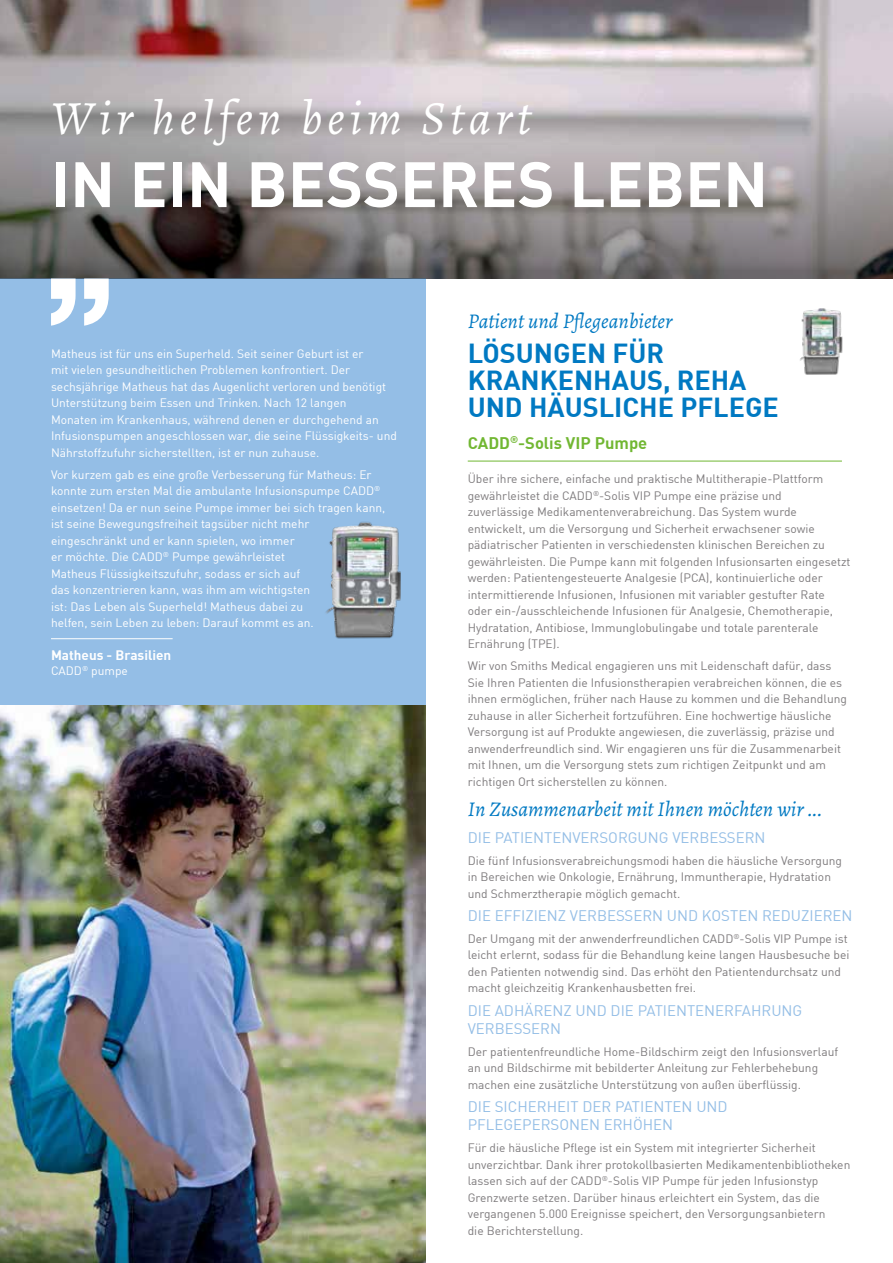
<style>
.page{position:relative;width:893px;height:1263px;background:#fff}
.page>*{position:absolute;margin:0;border:0;box-sizing:border-box;transform-origin:0 0}
.t1{font:700 63px "DIN";color:#fff}
.t2{font:italic 48px "Alegreya";letter-spacing:.1em;color:#fff}
.t3{font:700 27px/27px "DIN";color:#0079c2}
.t4{font:italic 21px "Alegreya";color:#0079c2}
.t5{font:700 16.5px "DIN";color:#71b732}
.t6{font:15px/18px "DIN";color:#94bee6}
.t7{font:700 13.5px "DIN";color:#fff}
.t8{font:12px/16.5px "DIN";color:#7e7b7d}
.t9{font:12px/16.5px "DIN";color:#fff}
</style>
<div class="page">
<img style="left:0;top:0;width:893px;height:52px">
<div style="left:0;top:279px;width:425px;height:427px;background:#94bee6"></div>
<img style="left:0;top:706px;width:425px;height:557px">
<svg style="left:0;top:52px;width:893px;height:227px;background:#9b9697"></svg>
<hr style="left:468px;top:461px;width:374px;height:1px;background:#71b732">
<img style="left:800px;top:308px;width:43px;height:67px">
<svg style="left:51px;top:279px;width:58px;height:47px"></svg>
<img style="left:325px;top:521px;width:76px;height:118px">
<hr style="left:51px;top:638px;width:122px;height:1px;background:#fff">
<h2 class="t2" style="left:51px;top:88px;width:481px">Wir helfen beim Start</h2>
<h1 class="t1" style="left:51px;top:143px;width:718px">IN EIN BESSERES LEBEN</h1>
<p class="t9" style="left:51px;top:345px;width:347px">Matheus ist für uns ein Superheld. Seit seiner Geburt ist er<br>mit vielen gesundheitlichen Problemen konfrontiert. Der sechsjährige Matheus hat das Augenlicht verloren und benötigt Unterstützung beim Essen und Trinken. Nach 12 langen<br>Monaten im Krankenhaus, während denen er durchgehend an Infusionspumpen angeschlossen war, die seine Flüssigkeits- und Nährstoffzufuhr sicherstellten, ist er nun zuhause.</p>
<p class="t9" style="left:51px;top:466px;width:336px">Vor kurzem gab es eine große Verbesserung für Matheus: Er konnte zum ersten Mal die ambulante Infusionspumpe CADD<sup>® </sup>einsetzen! Da er nun seine Pumpe immer bei sich tragen kann, ist seine Bewegungsfreiheit tagsüber nicht mehr eingeschränkt und er kann spielen, wo immer<br>er möchte. Die CADD<sup>®</sup> Pumpe gewährleistet<br>Matheus Flüssigkeitszufuhr, sodass er sich auf<br>das konzentrieren kann, was ihm am wichtigsten<br>ist: Das Leben als Superheld! Matheus dabei zu<br>helfen, sein Leben zu leben: Darauf kommt es an.</p>
<p class="t7" style="left:51px;top:647px;width:122px">Matheus - Brasilien</p>
<p class="t9" style="left:51px;top:662px;width:78px">CADD<sup>®</sup> pumpe</p>
<h3 class="t4" style="left:468px;top:308px;width:206px">Patient und Pflegeanbieter</h3>
<h3 class="t3" style="left:468px;top:339px;width:313px">LÖSUNGEN FÜR<br>KRANKENHAUS, REHA<br>UND HÄUSLICHE PFLEGE</h3>
<h3 class="t5" style="left:468px;top:432px;width:181px">CADD<sup>®</sup>-Solis VIP Pumpe</h3>
<p class="t8" style="left:468px;top:470px;width:384px">Über ihre sichere, einfache und praktische Multitherapie-Plattform gewährleistet die CADD<sup>®</sup>-Solis VIP Pumpe eine präzise und zuverlässige Medikamentenverabreichung. Das System wurde entwickelt, um die Versorgung und Sicherheit erwachsener sowie pädiatrischer Patienten in verschiedensten klinischen Bereichen zu gewährleisten. Die Pumpe kann mit folgenden Infusionsarten eingesetzt werden: Patientengesteuerte Analgesie (PCA), kontinuierliche oder intermittierende Infusionen, Infusionen mit variabler gestufter Rate oder ein-/ausschleichende Infusionen für Analgesie, Chemotherapie, Hydratation, Antibiose, Immunglobulingabe und totale parenterale Ernährung (TPE).</p>
<p class="t8" style="left:468px;top:657px;width:381px">Wir von Smiths Medical engagieren uns mit Leidenschaft dafür, dass Sie Ihren Patienten die Infusionstherapien verabreichen können, die es ihnen ermöglichen, früher nach Hause zu kommen und die Behandlung zuhause in aller Sicherheit fortzuführen. Eine hochwertige häusliche Versorgung ist auf Produkte angewiesen, die zuverlässig, präzise und anwenderfreundlich sind. Wir engagieren uns für die Zusammenarbeit mit Ihnen, um die Versorgung stets zum richtigen Zeitpunkt und am richtigen Ort sicherstellen zu können.</p>
<h3 class="t4" style="left:468px;top:796px;width:356px">In Zusammenarbeit mit Ihnen möchten wir ...</h3>
<p class="t6" style="left:468px;top:828px;width:299px">DIE PATIENTENVERSORGUNG VERBESSERN</p>
<p class="t8" style="left:468px;top:852px;width:376px">Die fünf Infusionsverabreichungsmodi haben die häusliche Versorgung in Bereichen wie Onkologie, Ernährung, Immuntherapie, Hydratation und Schmerztherapie möglich gemacht.</p>
<p class="t6" style="left:468px;top:906px;width:386px">DIE EFFIZIENZ VERBESSERN UND KOSTEN REDUZIEREN</p>
<p class="t8" style="left:468px;top:930px;width:383px">Der Umgang mit der anwenderfreundlichen CADD<sup>®</sup>-Solis VIP Pumpe ist leicht erlernt, sodass für die Behandlung keine langen Hausbesuche bei den Patienten notwendig sind. Das erhöht den Patientendurchsatz und macht gleichzeitig Krankenhausbetten frei.</p>
<p class="t6" style="left:468px;top:1001px;width:336px">DIE ADHÄRENZ UND DIE PATIENTENERFAHRUNG<br>VERBESSERN</p>
<p class="t8" style="left:468px;top:1043px;width:372px">Der patientenfreundliche Home-Bildschirm zeigt den Infusionsverlauf an und Bildschirme mit bebilderter Anleitung zur Fehlerbehebung machen eine zusätzliche Unterstützung von außen überflüssig.</p>
<p class="t6" style="left:468px;top:1097px;width:261px">DIE SICHERHEIT DER PATIENTEN UND<br>PFLEGEPERSONEN ERHÖHEN</p>
<p class="t8" style="left:468px;top:1139px;width:384px">Für die häusliche Pflege ist ein System mit integrierter Sicherheit unverzichtbar. Dank ihrer protokollbasierten Medikamentenbibliotheken lassen sich auf der CADD<sup>®</sup>-Solis VIP Pumpe für jeden Infusionstyp Grenzwerte setzen. Darüber hinaus erleichtert ein System, das die vergangenen 5.000 Ereignisse speichert, den Versorgungsanbietern<br>die Berichterstellung.</p>
</div>
